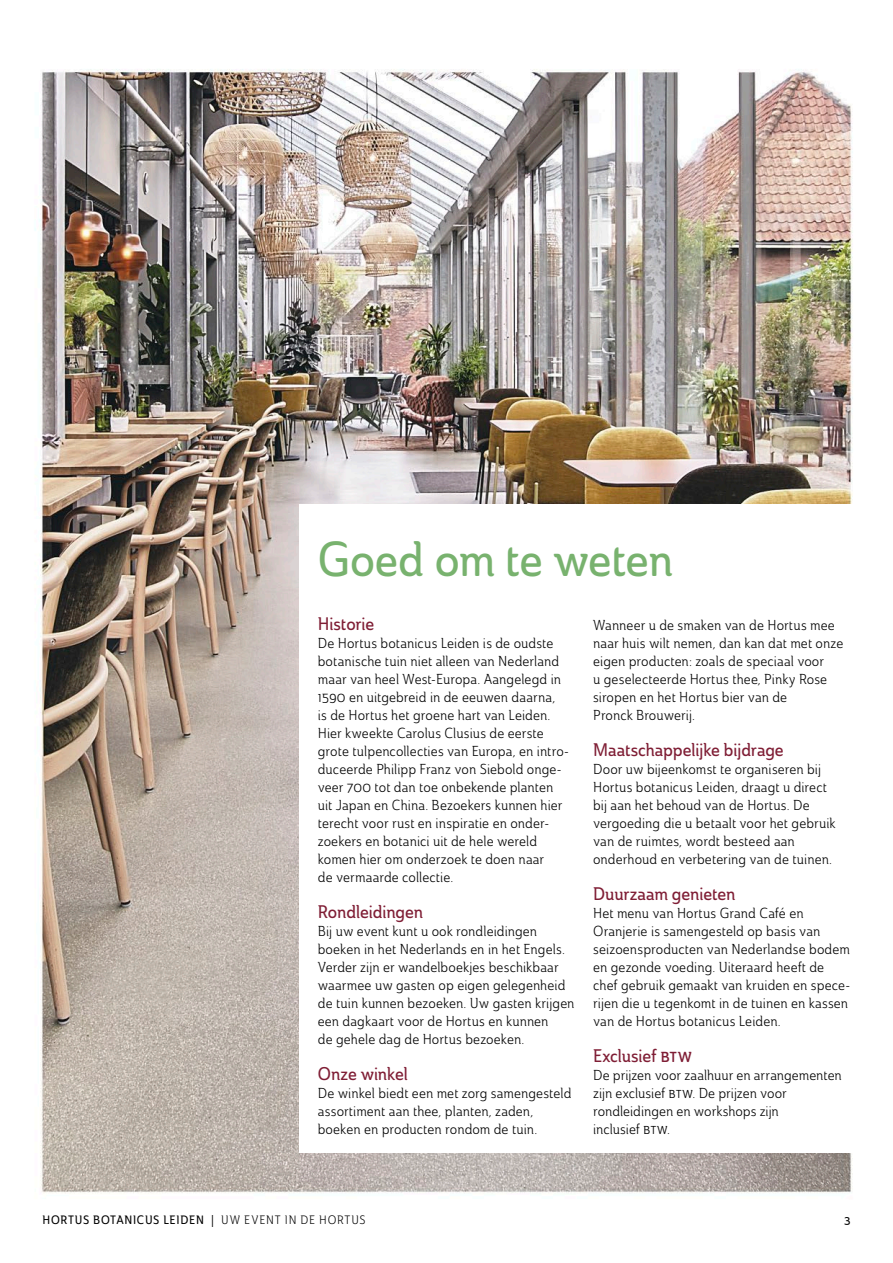
<style>
.page{position:relative;width:893px;height:1263px;background:#fff}
.page>*{position:absolute;margin:0;border:0;box-sizing:border-box;transform-origin:0 0}
.kop_2_-_32_pt_lichtgroen{font:48px "Ainslie Con Med";letter-spacing:-.005em;color:#78b26e}
.Kop_5_-_12_pt_rood___tussenkopje{font:18px "Ainslie Con Med";letter-spacing:-.005em;color:#7f1e35}
.broodtekst_NL{font:14.25px/18px "Ainslie Con Boo";letter-spacing:.005em;color:#000}
.Kop_5_-_12_pt_rood___tussenkopje-2{font:14.25px/18px "Ainslie Con Boo";letter-spacing:-.005em;color:#000}
.t1{font:12px "Ainslie Con Med";letter-spacing:.06em;color:#000}
.s1{font-family:"Myriad Pro"}
.s2{font-family:"Ainslie Con Boo"}
</style>
<div class="page">
<img style="left:34px;top:69px;width:819px;height:1125px">
<div style="left:300px;top:504px;width:593px;height:648px;background:#fff"></div>
<p class="kop_2_-_32_pt_lichtgroen" style="left:318px;top:528px;width:357px">Goed om te weten</p>
<p class="Kop_5_-_12_pt_rood___tussenkopje" style="left:318px;top:612px;width:58px">Historie</p>
<p class="broodtekst_NL" style="left:318px;top:634px;width:253px">De Hortus botanicus Leiden is de oudste botanische tuin niet alleen van Nederland maar van heel West-Europa. Aangelegd in 1590 en uitgebreid in de eeuwen daarna,<br>is de Hortus het groene hart van Leiden.<br>Hier kweekte Carolus Clusius de eerste grote tulpencollecties van Europa, en intro&shy;duceerde Philipp Franz von Siebold onge&shy;veer 700 tot dan toe onbekende planten uit Japan en China. Bezoekers kunnen hier terecht voor rust en inspiratie en onder&shy;zoekers en botanici uit de hele wereld komen hier om onderzoek te doen naar<br>de vermaarde collectie.</p>
<p class="Kop_5_-_12_pt_rood___tussenkopje" style="left:318px;top:900px;width:107px">Rondleidingen</p>
<p class="broodtekst_NL" style="left:318px;top:922px;width:258px">Bij uw event kunt u ook rondleidingen boeken in het Nederlands en in het Engels.<br>Verder zijn er wandelboekjes beschikbaar waarmee uw gasten op eigen gelegenheid de tuin kunnen bezoeken. Uw gasten krijgen een dagkaart voor de Hortus en kunnen<br>de gehele dag de Hortus bezoeken.</p>
<p class="Kop_5_-_12_pt_rood___tussenkopje" style="left:318px;top:1062px;width:92px">Onze winkel</p>
<p class="broodtekst_NL" style="left:318px;top:1084px;width:255px">De winkel biedt een met zorg samengesteld assortiment aan thee, planten, zaden, boeken en producten rondom de tuin.</p>
<p class="broodtekst_NL" style="left:593px;top:616px;width:252px">Wanneer u de smaken van de Hortus mee naar huis wilt nemen, dan kan dat met onze eigen producten: zoals de speciaal voor<br>u geselecteerde Hortus thee, Pinky Rose siropen en het Hortus bier van de<br>Pronck Brouwerij.</p>
<p class="Kop_5_-_12_pt_rood___tussenkopje" style="left:593px;top:738px;width:192px">Maatschappelijke bijdrage</p>
<p class="broodtekst_NL" style="left:593px;top:760px;width:244px">Door uw bijeenkomst te organiseren bij Hortus botanicus Leiden, draagt u direct bij aan het behoud van de Hortus. De vergoeding die u betaalt voor het gebruik van de ruimtes, wordt besteed aan onderhoud en verbetering van de tuinen.</p>
<p class="Kop_5_-_12_pt_rood___tussenkopje" style="left:593px;top:882px;width:144px">Duurzaam genieten</p>
<p class="broodtekst_NL" style="left:593px;top:904px;width:259px">Het menu van Hortus Grand Café en Oranjerie is samengesteld op basis van seizoensproducten van Nederlandse bodem en gezonde voeding. Uiteraard heeft de chef gebruik gemaakt van kruiden en spece&shy;rijen die u tegenkomt in de tuinen en kassen van de Hortus botanicus Leiden.</p>
<p class="Kop_5_-_12_pt_rood___tussenkopje" style="left:593px;top:1044px;width:100px">Exclusief btw</p>
<p class="Kop_5_-_12_pt_rood___tussenkopje-2" style="left:593px;top:1066px;width:250px">De prijzen voor zaalhuur en arrangementen zijn exclusief btw. De prijzen voor</p>
<p class="Kop_5_-_12_pt_rood___tussenkopje-2" style="left:593px;top:1102px;width:187px">rondleidingen en workshops zijn inclusief btw.</p>
<p class="t1" style="left:43px;top:1212px;width:325px">HORTUS BOTANICUS LEIDEN <span class="s1">|</span> <span class="s2">UW EVENT IN DE HORTUS</span></p>
<p class="t1" style="left:844px;top:1212px;width:8px">3</p>
</div>
